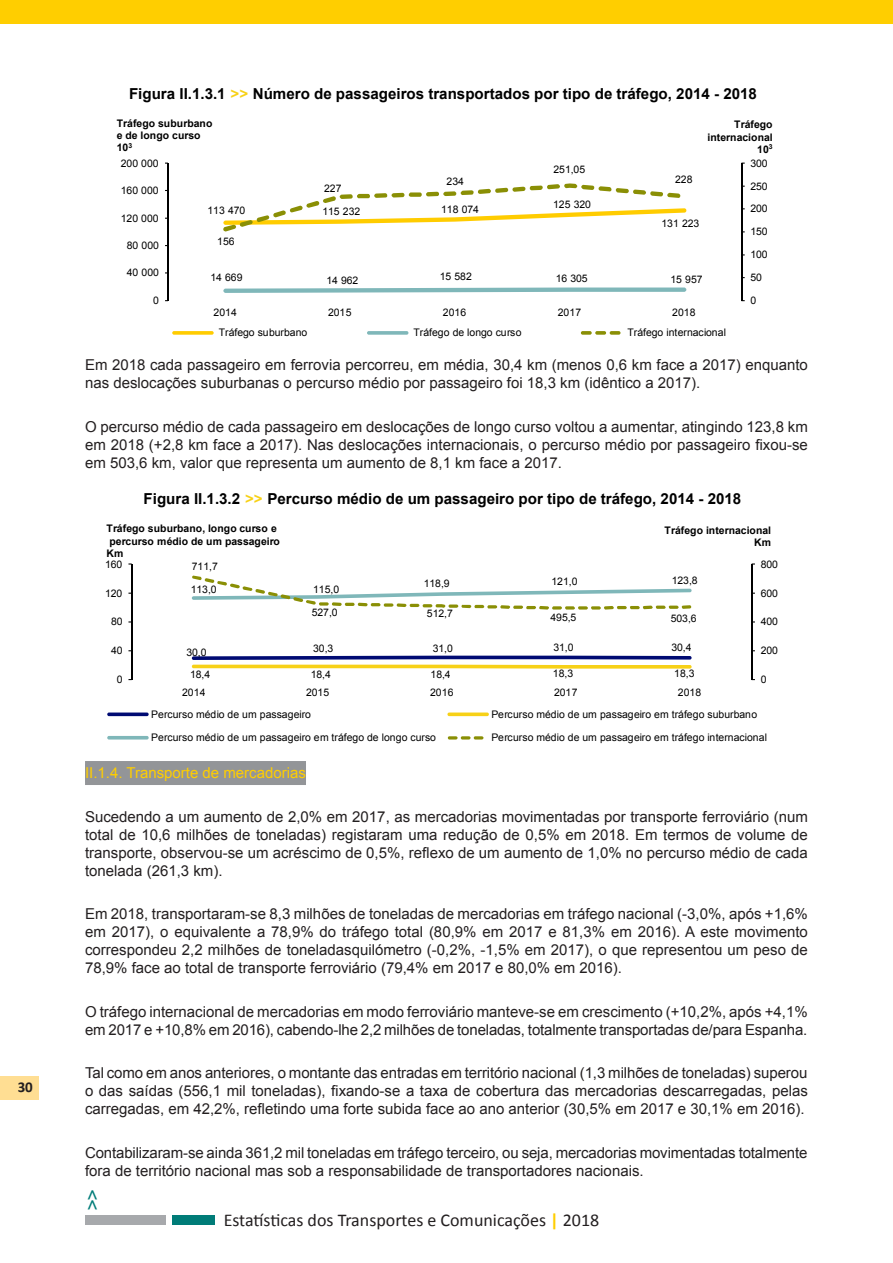
<style>
.page{position:relative;width:893px;height:1263px;background:#fff}
.page>*{position:absolute;margin:0;border:0;box-sizing:border-box;transform-origin:0 0}
.t1{font:18px "Calibri";color:#231f20}
.t2{font:700 18px "Times";color:#007c78}
.t3{font:700 15.15px "Arial";color:#000}
.t4{font:15px/18px "Arial";color:#231f20;text-align:justify}
.t5{font:15px "Arial";color:#ffce00}
.t6{font:700 15px "Calibri";color:#231f20}
.t7{font:10.5px "Arial";letter-spacing:-.005em;color:#000}
.t8{font:700 10.5px/12px "Arial";color:#000;text-align:right}
.s1{color:#f7d117}
.s2{font-weight:700;color:#ffce00}
</style>
<div class="page">
<hr style="left:751px;top:564px;width:1px;height:116px;background:#000">
<hr style="left:131px;top:564px;width:1px;height:116px;background:#000">
<svg style="left:192px;top:656px;width:500px;height:4px;background:#242d86"></svg>
<svg style="left:192px;top:665px;width:500px;height:4px;background:#f8d73a"></svg>
<svg style="left:192px;top:575px;width:500px;height:34px"></svg>
<svg style="left:107px;top:712px;width:42px;height:4px"></svg>
<svg style="left:447px;top:712px;width:42px;height:4px"></svg>
<hr style="left:107px;top:736px;width:42px;height:3px;background:#7fb7b9;border-radius:2px">
<svg style="left:448px;top:736px;width:35px;height:3px"></svg>
<div style="left:85px;top:761px;width:221px;height:24px;background:#939598"></div>
<hr style="left:741px;top:163px;width:1px;height:137px;background:#000">
<hr style="left:168px;top:163px;width:1px;height:137px;background:#000">
<svg style="left:223px;top:287px;width:463px;height:6px"></svg>
<svg style="left:223px;top:183px;width:463px;height:49px"></svg>
<svg style="left:172px;top:331px;width:42px;height:4px"></svg>
<svg style="left:367px;top:331px;width:41px;height:4px"></svg>
<svg style="left:581px;top:331px;width:11px;height:4px"></svg>
<svg style="left:595px;top:331px;width:11px;height:4px"></svg>
<svg style="left:610px;top:331px;width:10px;height:4px"></svg>
<div style="left:0;top:0;width:893px;height:23px;background:#ffce00"></div>
<div style="left:0;top:1076px;width:39px;height:23px;background:#ffde93"></div>
<div style="left:85px;top:1215px;width:81px;height:10px;background:#a7a9ac"></div>
<div style="left:172px;top:1215px;width:43px;height:10px;background:#007c78"></div>
<p class="t6" style="left:18px;top:1078px;width:17px">30</p>
<p class="t3" style="left:129px;top:84px;width:629px">Figura II.1.3.1 <span class="s1">&gt;&gt;</span> número de passageiros transportados por tipo de tráfego, 2014 - 2018</p>
<p class="t8" style="left:117px;top:118px;width:97px;text-align:left">Tráfego suburbano e de longo curso<br>10<sup>3</sup></p>
<p class="t8" style="left:708px;top:119px;width:67px">Tráfego internacional<br>10<sup>3</sup></p>
<p class="t7" style="left:121px;top:156px;width:39px">200 000</p>
<p class="t7" style="left:121px;top:183px;width:39px">160 000</p>
<p class="t7" style="left:324px;top:181px;width:19px">227</p>
<p class="t7" style="left:447px;top:174px;width:19px">234</p>
<p class="t7" style="left:553px;top:162px;width:33px">251,05</p>
<p class="t7" style="left:675px;top:173px;width:19px">228</p>
<p class="t7" style="left:750px;top:156px;width:19px">300</p>
<p class="t7" style="left:750px;top:179px;width:19px">250</p>
<p class="t7" style="left:121px;top:211px;width:39px">120 000</p>
<p class="t7" style="left:127px;top:238px;width:34px">80 000</p>
<p class="t7" style="left:208px;top:204px;width:39px">113 470</p>
<p class="t7" style="left:322px;top:204px;width:39px">115 232</p>
<p class="t7" style="left:441px;top:202px;width:39px">118 074</p>
<p class="t7" style="left:217px;top:234px;width:19px">156</p>
<p class="t7" style="left:553px;top:197px;width:39px">125 320</p>
<p class="t7" style="left:661px;top:217px;width:39px">131 223</p>
<p class="t7" style="left:750px;top:202px;width:19px">200</p>
<p class="t7" style="left:750px;top:225px;width:19px">150</p>
<p class="t7" style="left:750px;top:247px;width:19px">100</p>
<p class="t7" style="left:127px;top:266px;width:34px">40 000</p>
<p class="t7" style="left:153px;top:294px;width:7px">0</p>
<p class="t7" style="left:210px;top:270px;width:34px">14 669</p>
<p class="t7" style="left:326px;top:273px;width:34px">14 962</p>
<p class="t7" style="left:440px;top:270px;width:34px">15 582</p>
<p class="t7" style="left:556px;top:272px;width:34px">16 305</p>
<p class="t7" style="left:670px;top:272px;width:34px">15 957</p>
<p class="t7" style="left:214px;top:306px;width:25px">2014</p>
<p class="t7" style="left:328px;top:306px;width:25px">2015</p>
<p class="t7" style="left:443px;top:306px;width:25px">2016</p>
<p class="t7" style="left:558px;top:306px;width:25px">2017</p>
<p class="t7" style="left:672px;top:306px;width:25px">2018</p>
<p class="t7" style="left:219px;top:326px;width:90px">Tráfego suburbano</p>
<p class="t7" style="left:413px;top:326px;width:110px">Tráfego de longo curso</p>
<p class="t7" style="left:627px;top:326px;width:100px">Tráfego internacional</p>
<p class="t7" style="left:750px;top:270px;width:13px">50</p>
<p class="t7" style="left:750px;top:294px;width:7px">0</p>
<p class="t4" style="left:85px;top:356px;width:724px">Em 2018 cada passageiro em ferrovia percorreu, em média, 30,4 km (menos 0,6 km face a 2017) enquanto nas deslocações suburbanas o percurso médio por passageiro foi 18,3 km (idêntico a 2017).</p>
<p class="t4" style="left:85px;top:418px;width:724px">O percurso médio de cada passageiro em deslocações de longo curso voltou a aumentar, atingindo 123,8 km em 2018 (+2,8 km face a 2017). Nas deslocações internacionais, o percurso médio por passageiro fixou-se em 503,6 km, valor que representa um aumento de 8,1 km face a 2017.</p>
<p class="t3" style="left:144px;top:489px;width:599px">Figura II.1.3.2 <span class="s1">&gt;&gt;</span> percurso médio de um passageiro por tipo de tráfego, 2014 - 2018</p>
<p class="t8" style="left:107px;top:523px;width:175px;text-align:left">Tráfego suburbano, longo curso e percurso médio de um passageiro<br>Km</p>
<p class="t8" style="left:665px;top:524px;width:108px">Tráfego internacional<br>Km</p>
<p class="t7" style="left:105px;top:557px;width:19px">160</p>
<p class="t7" style="left:192px;top:559px;width:27px">711,7</p>
<p class="t7" style="left:761px;top:557px;width:19px">800</p>
<p class="t7" style="left:105px;top:586px;width:19px">120</p>
<p class="t7" style="left:191px;top:582px;width:27px">113,0</p>
<p class="t7" style="left:313px;top:582px;width:27px">115,0</p>
<p class="t7" style="left:424px;top:576px;width:27px">118,9</p>
<p class="t7" style="left:551px;top:575px;width:27px">121,0</p>
<p class="t7" style="left:672px;top:574px;width:27px">123,8</p>
<p class="t7" style="left:761px;top:586px;width:19px">600</p>
<p class="t7" style="left:111px;top:615px;width:13px">80</p>
<p class="t7" style="left:312px;top:605px;width:27px">527,0</p>
<p class="t7" style="left:427px;top:606px;width:27px">512,7</p>
<p class="t7" style="left:550px;top:611px;width:27px">495,5</p>
<p class="t7" style="left:671px;top:612px;width:27px">503,6</p>
<p class="t7" style="left:761px;top:615px;width:19px">400</p>
<p class="t7" style="left:111px;top:644px;width:13px">40</p>
<p class="t7" style="left:117px;top:672px;width:7px">0</p>
<p class="t7" style="left:186px;top:646px;width:22px">30,0</p>
<p class="t7" style="left:313px;top:641px;width:22px">30,3</p>
<p class="t7" style="left:433px;top:641px;width:22px">31,0</p>
<p class="t7" style="left:553px;top:641px;width:22px">31,0</p>
<p class="t7" style="left:671px;top:640px;width:22px">30,4</p>
<p class="t7" style="left:190px;top:667px;width:22px">18,4</p>
<p class="t7" style="left:311px;top:667px;width:22px">18,4</p>
<p class="t7" style="left:431px;top:667px;width:22px">18,4</p>
<p class="t7" style="left:553px;top:666px;width:22px">18,3</p>
<p class="t7" style="left:674px;top:667px;width:22px">18,3</p>
<p class="t7" style="left:761px;top:644px;width:19px">200</p>
<p class="t7" style="left:761px;top:672px;width:7px">0</p>
<p class="t7" style="left:182px;top:685px;width:25px">2014</p>
<p class="t7" style="left:306px;top:685px;width:25px">2015</p>
<p class="t7" style="left:430px;top:685px;width:25px">2016</p>
<p class="t7" style="left:554px;top:685px;width:25px">2017</p>
<p class="t7" style="left:678px;top:685px;width:25px">2018</p>
<p class="t7" style="left:151px;top:707px;width:161px">Percurso médio de um passageiro</p>
<p class="t7" style="left:491px;top:707px;width:267px">Percurso médio de um passageiro em tráfego suburbano</p>
<p class="t7" style="left:151px;top:731px;width:286px">Percurso médio de um passageiro em tráfego de longo curso</p>
<p class="t7" style="left:491px;top:731px;width:277px">Percurso médio de um passageiro em tráfego internacional</p>
<p class="t5" style="left:85px;top:763px;width:222px">II.1.4. Transporte de mercadorias</p>
<p class="t4" style="left:85px;top:807px;width:724px">Sucedendo a um aumento de 2,0% em 2017, as mercadorias movimentadas por transporte ferroviário (num total de 10,6 milhões de toneladas) registaram uma redução de 0,5% em 2018. Em termos de volume de transporte, observou-se um acréscimo de 0,5%, reflexo de um aumento de 1,0% no percurso médio de cada tonelada (261,3 km).</p>
<p class="t4" style="left:85px;top:905px;width:724px">Em 2018, transportaram-se 8,3 milhões de toneladas de mercadorias em tráfego nacional (-3,0%, após +1,6% em 2017), o equivalente a 78,9% do tráfego total (80,9% em 2017 e 81,3% em 2016). A este movimento correspondeu 2,2 milhões de toneladasquilómetro (-0,2%, -1,5% em 2017), o que representou um peso de 78,9% face ao total de transporte ferroviário (79,4% em 2017 e 80,0% em 2016).</p>
<p class="t4" style="left:85px;top:1002px;width:724px">O tráfego internacional de mercadorias em modo ferroviário manteve-se em crescimento (+10,2%, após +4,1% em 2017 e +10,8% em 2016), cabendo-lhe 2,2 milhões de toneladas, totalmente transportadas de/para Espanha.</p>
<p class="t4" style="left:85px;top:1064px;width:724px">Tal como em anos anteriores, o montante das entradas em território nacional (1,3 milhões de toneladas) superou o das saídas (556,1 mil toneladas), fixando-se a taxa de cobertura das mercadorias descarregadas, pelas carregadas, em 42,2%, refletindo uma forte subida face ao ano anterior (30,5% em 2017 e 30,1% em 2016).</p>
<p class="t4" style="left:85px;top:1143px;width:724px">Contabilizaram-se ainda 361,2 mil toneladas em tráfego terceiro, ou seja, mercadorias movimentadas totalmente fora de território nacional mas sob a responsabilidade de transportadores nacionais.</p>
<p class="t2" style="left:81px;top:1210px;width:22px;rotate:-90deg">&gt;&gt;</p>
<p class="t1" style="left:224px;top:1208px;width:377px">Estatísticas dos Transportes e Comunicações <span class="s2">|</span> 2018</p>
</div>
